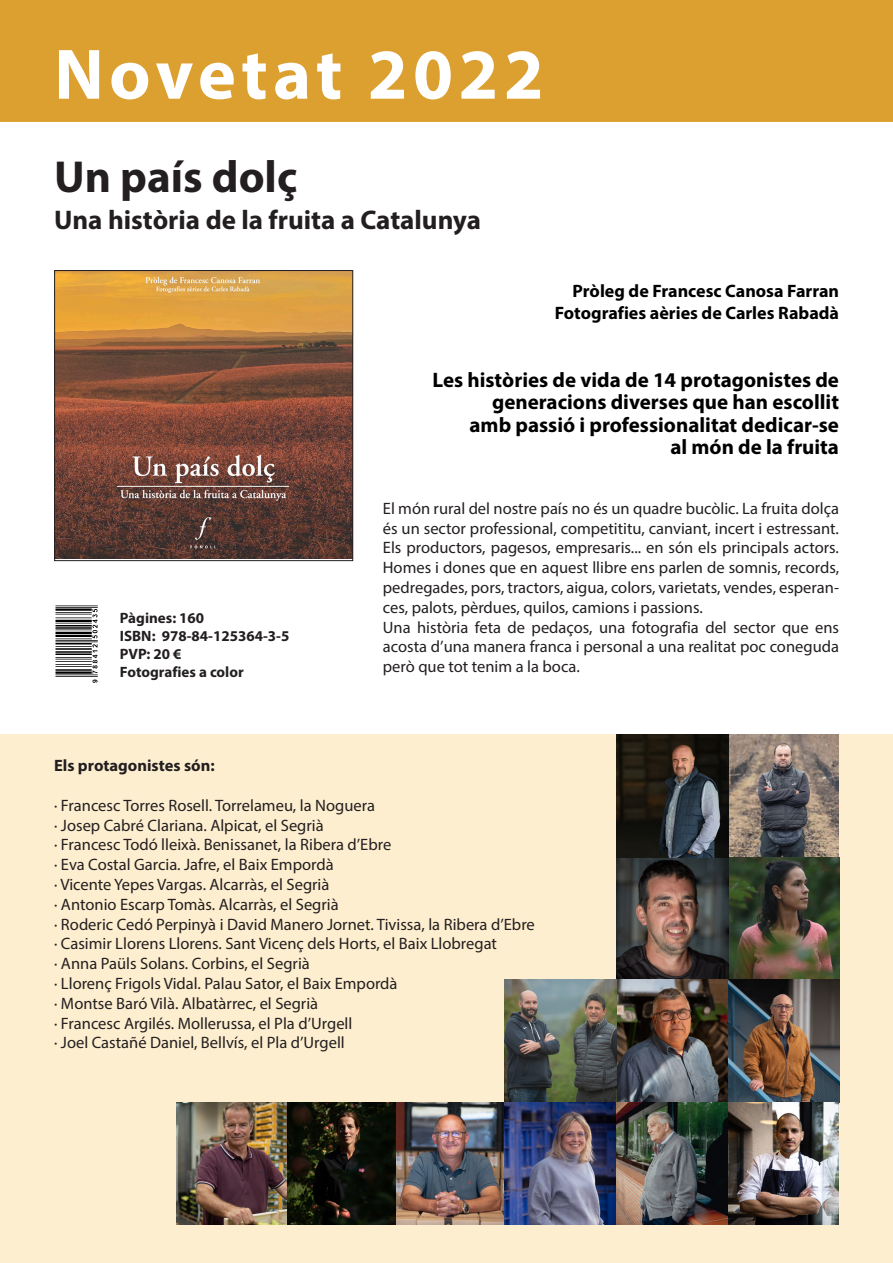
<style>
.page{position:relative;width:893px;height:1263px;background:#fff}
.page>*{position:absolute;margin:0;border:0;box-sizing:border-box;transform-origin:0 0}
.Llibre_titols{font:700 72px "Myriad Pro";letter-spacing:.075em;color:#fff}
.titol_llibre{font:700 45px "Myriad Pro";color:#231f20}
.titol_llibre-2{font:700 27px "Myriad Pro";color:#231f20}
.frase_reclam{font:700 21px/22.5px "Myriad Pro";color:#000;text-align:right}
.frase_reclam-2{font:700 18px "Myriad Pro";color:#000}
.text_llibres_llarg{font:16.5px/19.8px "Myriad Pro";color:#231f20;text-align:justify}
.text_llibres_llarg-2{font:700 16.5px "Myriad Pro";color:#231f20}
.dades{font:700 15px "Myriad Pro";color:#231f20}
</style>
<div class="page">
<div style="left:0;top:735px;width:893px;height:528px;background:#fdeecf"></div>
<div style="left:0;top:0;width:893px;height:122px;background:#dca030"></div>
<img style="left:56px;top:272px;width:295px;height:286px">
<div style="left:54px;top:270px;width:299px;height:291px;border:1px solid #231f20"></div>
<img style="left:55px;top:605px;width:43px;height:78px">
<img style="left:617px;top:735px;width:222px;height:245px">
<img style="left:504px;top:980px;width:335px;height:122px">
<img style="left:177px;top:1102px;width:662px;height:122px">
<p class="Llibre_titols" style="left:54px;top:27px;width:491px">Novetat 2022</p>
<p class="titol_llibre" style="left:54px;top:147px;width:245px">Un país dolç</p>
<p class="titol_llibre-2" style="left:54px;top:203px;width:429px">Una història de la fruita a Catalunya</p>
<p class="frase_reclam-2" style="left:573px;top:279px;width:268px">Pròleg de Francesc Canosa Farran</p>
<p class="frase_reclam-2" style="left:555px;top:302px;width:286px">Fotografies aèries de Carles Rabadà</p>
<p class="dades" style="left:120px;top:608px;width:86px">Pàgines: 160</p>
<p class="dades" style="left:120px;top:626px;width:171px">ISBN: 978-84-125364-3-5</p>
<p class="dades" style="left:120px;top:644px;width:63px">PVP: 20 €</p>
<p class="dades" style="left:120px;top:662px;width:125px">Fotografies a color</p>
<p class="frase_reclam" style="left:432px;top:368px;width:408px">Les històries de vida de 14 protagonistes de generacions diverses que han escollit<br>amb passió i professionalitat dedicar-se<br>al món de la fruita</p>
<p class="text_llibres_llarg" style="left:383px;top:498px;width:458px">El món rural del nostre país no és un quadre bucòlic. La fruita dolça és un sector professional, competititu, canviant, incert i estressant.<br>Els productors, pagesos, empresaris... en són els principals actors.<br>Homes i dones que en aquest llibre ens parlen de somnis, records, pedregades, pors, tractors, aigua, colors, varietats, vendes, esperan&shy;ces, palots, pèrdues, quilos, camions i passions.</p>
<p class="text_llibres_llarg" style="left:383px;top:617px;width:458px">Una història feta de pedaços, una fotografia del sector que ens acosta d’una manera franca i personal a una realitat poc coneguda però que tot tenim a la boca.</p>
<p class="text_llibres_llarg-2" style="left:54px;top:755px;width:162px">Els protagonistes són:</p>
<p class="text_llibres_llarg" style="left:54px;top:795px;width:322px">· Francesc Torres Rosell. Torrelameu, la Noguera</p>
<p class="text_llibres_llarg" style="left:54px;top:815px;width:271px">· Josep Cabré Clariana. Alpicat, el Segrià</p>
<p class="text_llibres_llarg" style="left:54px;top:835px;width:339px">· Francesc Todó lleixà. Benissanet, la Ribera d’Ebre</p>
<p class="text_llibres_llarg" style="left:54px;top:854px;width:281px">· Eva Costal Garcia. Jafre, el Baix Empordà</p>
<p class="text_llibres_llarg" style="left:54px;top:874px;width:277px">· Vicente Yepes Vargas. Alcarràs, el Segrià</p>
<p class="text_llibres_llarg" style="left:54px;top:894px;width:286px">· Antonio Escarp Tomàs. Alcarràs, el Segrià</p>
<p class="text_llibres_llarg" style="left:54px;top:914px;width:482px">· Roderic Cedó Perpinyà i David Manero Jornet. Tivissa, la Ribera d’Ebre</p>
<p class="text_llibres_llarg" style="left:54px;top:934px;width:444px">· Casimir Llorens Llorens. Sant Vicenç dels Horts, el Baix Llobregat</p>
<p class="text_llibres_llarg" style="left:54px;top:953px;width:257px">· Anna Paüls Solans. Corbins, el Segrià</p>
<p class="text_llibres_llarg" style="left:54px;top:973px;width:345px">· Llorenç Frigols Vidal. Palau Sator, el Baix Empordà</p>
<p class="text_llibres_llarg" style="left:54px;top:993px;width:266px">· Montse Baró Vilà. Albatàrrec, el Segrià</p>
<p class="text_llibres_llarg" style="left:54px;top:1013px;width:300px">· Francesc Argilés. Mollerussa, el Pla d’Urgell</p>
<p class="text_llibres_llarg" style="left:54px;top:1033px;width:292px">· Joel Castañé Daniel, Bellvís, el Pla d’Urgell</p>
</div>
